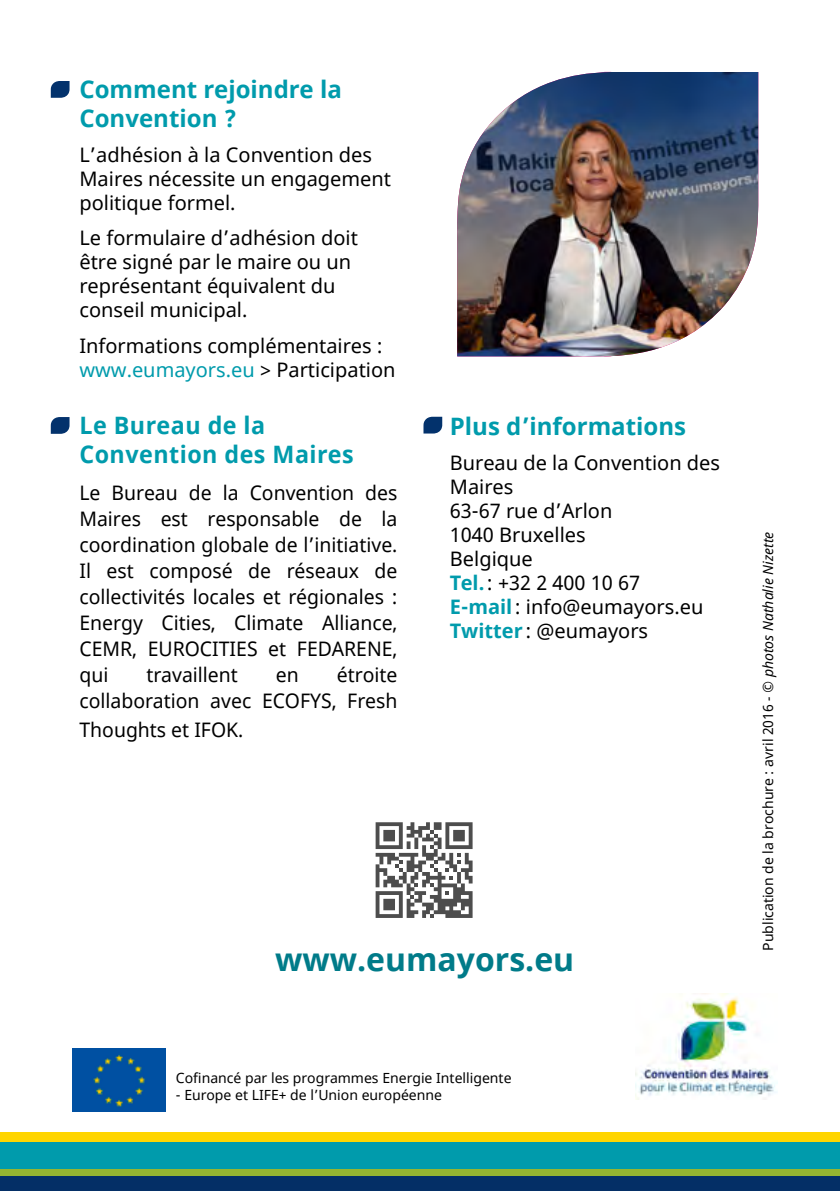
<style>
.page{position:relative;width:840px;height:1191px;background:#fff}
.page>*{position:absolute;margin:0;border:0;box-sizing:border-box;transform-origin:0 0}
.t1{font:700 32px "Noto Sans";color:#007b89}
.t2{font:700 24px/28.8px "Noto Sans";color:#009bac}
.t3{font:700 24px/28.8px "Noto Sans";letter-spacing:.02em;color:#009bac}
.t4{font:20px/24px "Noto Sans";color:#000}
.t5{font:14px "Noto Sans";color:#000}
.s1{color:#009bac}
.s2{font-weight:700;color:#009bac}
.s3{font-style:italic}
</style>
<div class="page">
<div style="left:0;top:1142px;width:839px;height:27px;background:#009bac"></div>
<div style="left:0;top:1169px;width:839px;height:7px;background:#95b531"></div>
<div style="left:0;top:1176px;width:839px;height:15px;background:#042f66"></div>
<div style="left:0;top:1132px;width:839px;height:10px;background:#ffd500"></div>
<svg style="left:375px;top:822px;width:98px;height:96px"></svg>
<svg style="left:51px;top:81px;width:18px;height:17px"></svg>
<svg style="left:51px;top:417px;width:18px;height:17px"></svg>
<svg style="left:423px;top:417px;width:19px;height:16px"></svg>
<img style="left:72px;top:1048px;width:94px;height:63px">
<img style="left:635px;top:993px;width:142px;height:106px">
<img style="left:457px;top:72px;width:300px;height:284px">
<p class="t2" style="left:79px;top:75px;width:264px">Comment rejoindre la<br>Convention ?</p>
<p class="t4" style="left:79px;top:143px;width:313px">L’adhésion à la Convention des<br>Maires nécessite un engagement politique formel.</p>
<p class="t4" style="left:79px;top:227px;width:280px">Le formulaire d’adhésion doit être signé par le maire ou un représentant équivalent du conseil municipal.</p>
<p class="t4" style="left:79px;top:334px;width:317px">Informations complémentaires : <span class="s1">www.eumayors.eu</span> &gt; Participation</p>
<p class="t3" style="left:79px;top:411px;width:276px">Le Bureau de la<br>Convention des Maires</p>
<p class="t4" style="left:79px;top:480px;width:319px;line-height:26px;text-align:justify">Le Bureau de la Convention des Maires est responsable de la coordination globale de l’initiative.<br>Il est composé de réseaux de collectivités locales et régionales :<br>Energy Cities, Climate Alliance, CEMR, EUROCITIES et FEDARENE, qui</p>
<p class="t4" style="left:79px;top:662px;width:319px;line-height:26px;text-align:right">étroite<br>collaboration avec ECOFYS, Fresh</p>
<p class="t4" style="left:79px;top:718px;width:165px">Thoughts et IFOK.</p>
<p class="t4" style="left:146px;top:663px;width:93px">travaillent</p>
<p class="t4" style="left:276px;top:663px;width:24px">en</p>
<p class="t2" style="left:449px;top:412px;width:238px">Plus d’informations</p>
<p class="t4" style="left:449px;top:451px;width:271px">Bureau de la Convention des<br>Maires<br>63-67 rue d’Arlon<br>1040 Bruxelles<br>Belgique<br><span class="s2">Tel.</span>: +32 2 400 10 67<br><span class="s2">E-mail</span>: info@eumayors.eu<br><span class="s2">Twitter</span> : @eumayors</p>
<h1 class="t1" style="left:275px;top:937px;width:300px">www.eumayors.eu</h1>
<p class="t5" style="left:176px;top:1068px;width:337px">Cofinancé par les programmes Energie Intelligente</p>
<p class="t5" style="left:176px;top:1085px;width:267px">- Europe et LIFE+ de l’Union européenne</p>
<p class="t5" style="left:758px;top:950px;width:421px;rotate:-90deg">Publication de la brochure : avril 2016 <span class="s3">- © photos Nathalie Nizette</span></p>
</div>
